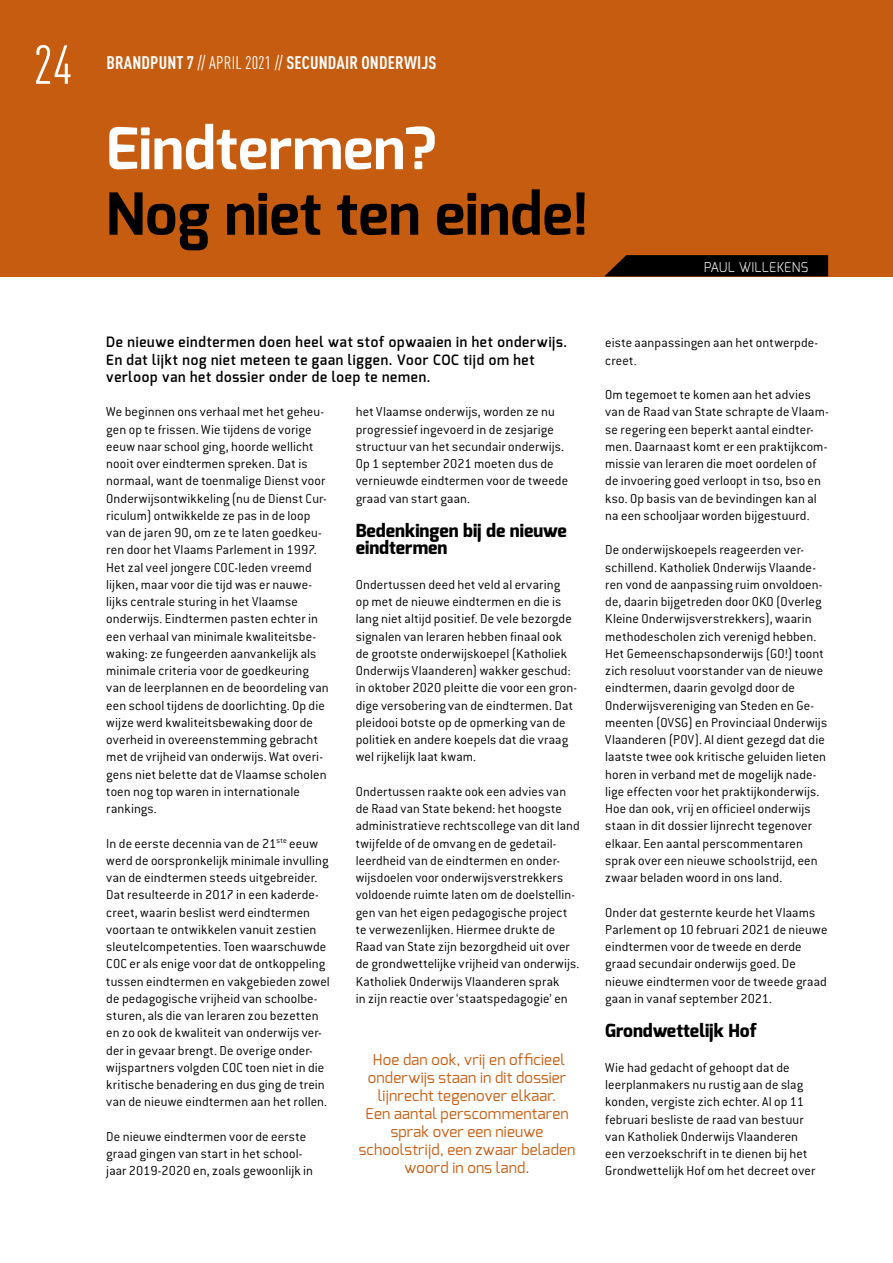
<style>
.page{position:relative;width:893px;height:1263px;background:#fff}
.page>*{position:absolute;margin:0;border:0;box-sizing:border-box;transform-origin:0 0}
.t1{font:700 57.9px "Exo";color:#000}
.t2{font:700 57.9px "Exo";color:#fff}
.t3{font:condensed 54px "DINOT";color:#fff}
.t4{font:800 18px/17.2px "Exo";color:#000}
.t5{font:700 condensed 18px "DINOT";letter-spacing:.01em;color:#fff}
.t6{font:15px/18px "Exo";letter-spacing:.01em;color:#c65c0f;text-align:center}
.t7{font:300 14.25px/17.2px "Conduit ITC";letter-spacing:.01em;color:#000}
.t8{font:600 14.25px/17.2px "Exo";letter-spacing:.055em;color:#000;scale:.95 1}
.t9{font:300 13.5px "Exo";letter-spacing:.02em;color:#fff;scale:.95 1}
.s1{font-weight:400}
</style>
<div class="page">
<div style="left:0;top:0;width:893px;height:276px;background:#c65c0f"></div>
<svg style="left:605px;top:255px;width:223px;height:21px;background:#0a0400"></svg>
<h2 class="t3" style="left:33px;top:33px;width:40px">24</h2>
<p class="t5" style="left:106px;top:52px;width:332px">BRANDPUNT 7 <span class="s1">// APRIL 2021 //</span> SECUNDAIR ONDERWIJS</p>
<h1 class="t2" style="left:106px;top:111px;width:332px">Eindtermen?</h1>
<h1 class="t1" style="left:106px;top:177px;width:484px">Nog niet ten einde!</h1>
<p class="t9" style="left:704px;top:259px;width:111px">PAUL WILLEKENS</p>
<p class="t8" style="left:106px;top:333px;width:487px">De nieuwe eindtermen doen heel wat stof opwaaien in het onderwijs.<br>En dat lijkt nog niet meteen te gaan liggen. Voor COC tijd om het verloop van het dossier onder de loep te nemen.</p>
<p class="t7" style="left:106px;top:403px;width:224px">We beginnen ons verhaal met het geheu&shy;gen op te frissen. Wie tijdens de vorige eeuw naar school ging, hoorde wellicht nooit over eindtermen spreken. Dat is normaal, want de toenmalige Dienst voor Onderwijsontwikkeling (nu de Dienst Cur&shy;riculum) ontwikkelde ze pas in de loop van de jaren 90, om ze te laten goedkeu&shy;ren door het Vlaams Parlement in 1997.<br>Het zal veel jongere COC-leden vreemd lijken, maar voor die tijd was er nauwe&shy;lijks centrale sturing in het Vlaamse onderwijs. Eindtermen pasten echter in een verhaal van minimale kwaliteitsbe&shy;waking: ze fungeerden aanvankelijk als minimale criteria voor de goedkeuring van de leerplannen en de beoordeling van een school tijdens de doorlichting. Op die wijze werd kwaliteitsbewaking door de overheid in overeenstemming gebracht met de vrijheid van onderwijs. Wat overi&shy;gens niet belette dat de Vlaamse scholen toen nog top waren in internationale rankings.</p>
<p class="t7" style="left:106px;top:834px;width:225px">In de eerste decennia van de 21<sup>ste</sup> eeuw werd de oorspronkelijk minimale invulling van de eindtermen steeds uitgebreider.<br>Dat resulteerde in 2017 in een kaderde&shy;creet, waarin beslist werd eindtermen voortaan te ontwikkelen vanuit zestien sleutelcompetenties. Toen waarschuwde COC er als enige voor dat de ontkoppeling tussen eindtermen en vakgebieden zowel de pedagogische vrijheid van schoolbe&shy;sturen, als die van leraren zou bezetten en zo ook de kwaliteit van onderwijs ver&shy;der in gevaar brengt. De overige onder&shy;wijspartners volgden COC toen niet in die kritische benadering en dus ging de trein van de nieuwe eindtermen aan het rollen.</p>
<p class="t7" style="left:106px;top:1128px;width:208px">De nieuwe eindtermen voor de eerste graad gingen van start in het school&shy;jaar 2019-2020 en, zoals gewoonlijk in</p>
<p class="t7" style="left:356px;top:403px;width:214px">het Vlaamse onderwijs, worden ze nu progressief ingevoerd in de zesjarige structuur van het secundair onderwijs.<br>Op 1 september 2021 moeten dus de vernieuwde eindtermen voor de tweede graad van start gaan.</p>
<p class="t4" style="left:356px;top:522px;width:212px">Bedenkingen bij de nieuwe eindtermen</p>
<p class="t7" style="left:356px;top:576px;width:223px">Ondertussen deed het veld al ervaring<br>op met de nieuwe eindtermen en die is lang niet altijd positief. De vele bezorgde signalen van leraren hebben finaal ook de grootste onderwijskoepel (Katholiek Onderwijs Vlaanderen) wakker geschud: in oktober 2020 pleitte die voor een gron&shy;dige versobering van de eindtermen. Dat pleidooi botste op de opmerking van de politiek en andere koepels dat die vraag wel rijkelijk laat kwam.</p>
<p class="t7" style="left:356px;top:783px;width:225px">Ondertussen raakte ook een advies van de Raad van State bekend: het hoogste administratieve rechtscollege van dit land twijfelde of de omvang en de gedetail&shy;leerdheid van de eindtermen en onder&shy;wijsdoelen voor onderwijsverstrekkers voldoende ruimte laten om de doelstellin&shy;gen van het eigen pedagogische project te verwezenlijken. Hiermee drukte de Raad van State zijn bezorgdheid uit over de grondwettelijke vrijheid van onderwijs.<br>Katholiek Onderwijs Vlaanderen sprak<br>in zijn reactie over ‘staatspedagogie’ en</p>
<p class="t6" style="left:359px;top:1051px;width:218px">Hoe dan ook, vrij en officieel onderwijs staan in dit dossier lijnrecht tegenover elkaar.<br>Een aantal perscommentaren sprak over een nieuwe schoolstrijd, een zwaar beladen woord in ons land.</p>
<p class="t7" style="left:605px;top:334px;width:215px">eiste aanpassingen aan het ontwerpde&shy;creet.</p>
<p class="t7" style="left:605px;top:386px;width:225px">Om tegemoet te komen aan het advies van de Raad van State schrapte de Vlaam&shy;se regering een beperkt aantal eindter&shy;men. Daarnaast komt er een praktijkcom&shy;missie van leraren die moet oordelen of de invoering goed verloopt in tso, bso en kso. Op basis van de bevindingen kan al na een schooljaar worden bijgestuurd.</p>
<p class="t7" style="left:605px;top:541px;width:223px">De onderwijskoepels reageerden ver&shy;schillend. Katholiek Onderwijs Vlaande&shy;ren vond de aanpassing ruim onvoldoen&shy;de, daarin bijgetreden door OKO (Overleg Kleine Onderwijsverstrekkers), waarin methodescholen zich verenigd hebben.<br>Het Gemeenschapsonderwijs (GO!) toont zich resoluut voorstander van de nieuwe eindtermen, daarin gevolgd door de Onderwijsvereniging van Steden en Ge&shy;meenten (OVSG) en Provinciaal Onderwijs Vlaanderen (POV). Al dient gezegd dat die laatste twee ook kritische geluiden lieten horen in verband met de mogelijk nade&shy;lige effecten voor het praktijkonderwijs.<br>Hoe dan ook, vrij en officieel onderwijs staan in dit dossier lijnrecht tegenover elkaar. Een aantal perscommentaren sprak over een nieuwe schoolstrijd, een zwaar beladen woord in ons land.</p>
<p class="t7" style="left:605px;top:903px;width:224px">Onder dat gesternte keurde het Vlaams Parlement op 10 februari 2021 de nieuwe eindtermen voor de tweede en derde graad secundair onderwijs goed. De nieuwe eindtermen voor de tweede graad gaan in vanaf september 2021.</p>
<p class="t4" style="left:605px;top:1022px;width:153px">Grondwettelijk Hof</p>
<p class="t7" style="left:605px;top:1059px;width:211px">Wie had gedacht of gehoopt dat de leerplanmakers nu rustig aan de slag konden, vergiste zich echter. Al op 11 februari besliste de raad van bestuur van Katholiek Onderwijs Vlaanderen een verzoekschrift in te dienen bij het Grondwettelijk Hof om het decreet over</p>
</div>
